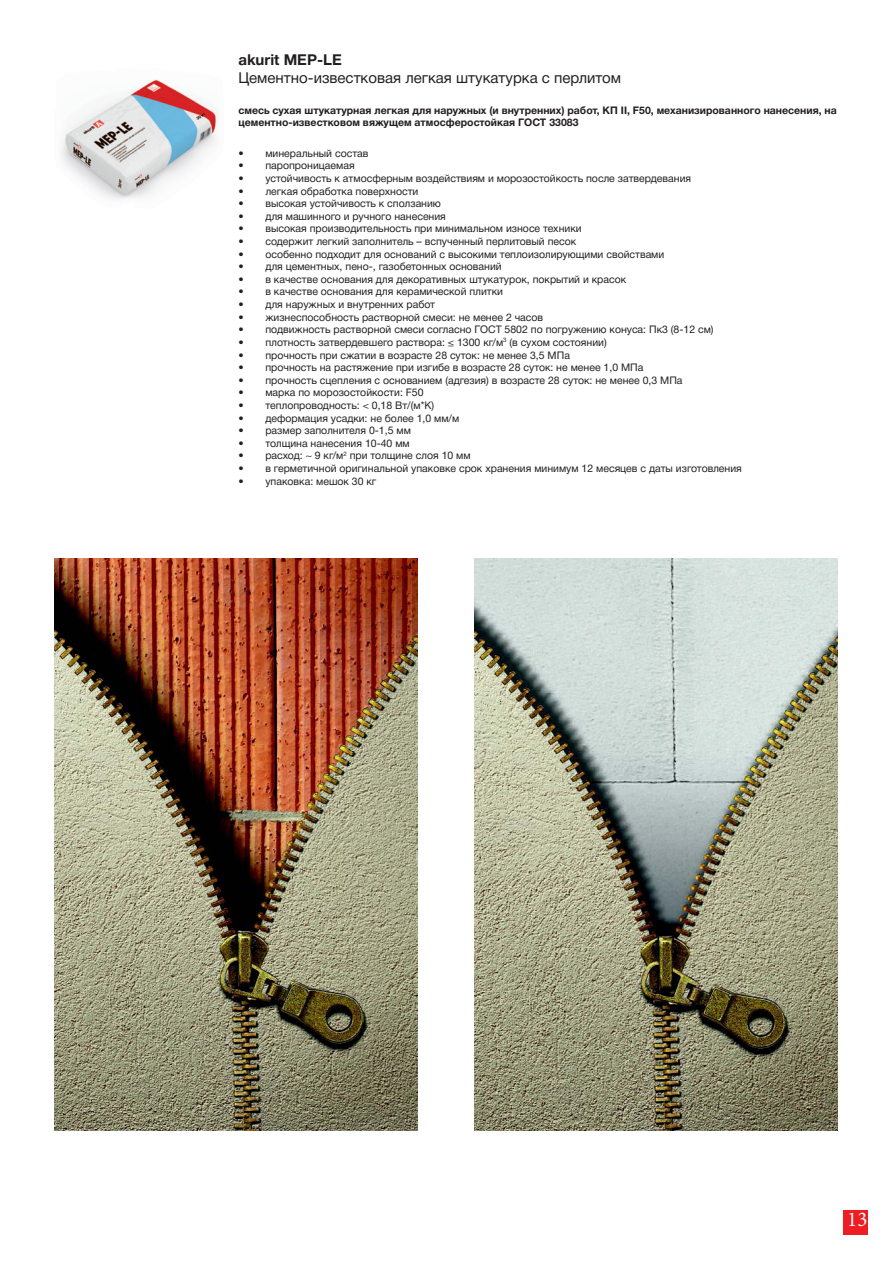
<style>
.page{position:relative;width:893px;height:1263px;background:#fff}
.page>*{position:absolute;margin:0;border:0;box-sizing:border-box;transform-origin:0 0}
.t1{font:21px "Minion Pro";color:#fff}
.Beschriftungen{font:15px "Helvetica Neue Cyr";color:#231f20}
.Beschriftungen-2{font:700 15px "Helvetica Neue Cyr";color:#231f20}
.t2{font:10.5px "Helvetica Neue Cyr";color:#231f20}
.Beschriftungen-3{font:700 10.5px/12.6px "Helvetica Neue Cyr";color:#231f20}
</style>
<div class="page">
<div style="left:843px;top:1210px;width:24px;height:24px;background:#ee1d23"></div>
<img style="left:61px;top:79px;width:158px;height:120px">
<img style="left:54px;top:559px;width:363px;height:571px">
<img style="left:474px;top:559px;width:363px;height:571px">
<p class="Beschriftungen-2" style="left:238px;top:51px;width:105px">akurit MEP-LE</p>
<p class="Beschriftungen" style="left:238px;top:70px;width:384px">Цементно-известковая легкая штукатурка с перлитом</p>
<p class="Beschriftungen-3" style="left:238px;top:104px;width:600px">смесь сухая штукатурная легкая для наружных (и внутренних) работ, КП II, F50, механизированного нанесения, на цементно-известковом вяжущем атмосферостойкая ГОСТ 33083</p>
<p class="t2" style="left:238px;top:147px;width:131px">• минеральный состав</p>
<p class="t2" style="left:238px;top:160px;width:118px">• паропроницаемая</p>
<p class="t2" style="left:238px;top:173px;width:454px">• устойчивость к атмосферным воздействиям и морозостойкость после затвердевания</p>
<p class="t2" style="left:238px;top:185px;width:182px">• легкая обработка поверхности</p>
<p class="t2" style="left:238px;top:198px;width:204px">• высокая устойчивость к сползанию</p>
<p class="t2" style="left:238px;top:210px;width:209px">• для машинного и ручного нанесения</p>
<p class="t2" style="left:238px;top:223px;width:345px">• высокая производительность при минимальном износе техники</p>
<p class="t2" style="left:238px;top:236px;width:339px">• содержит легкий заполнитель – вспученный перлитовый песок</p>
<p class="t2" style="left:238px;top:248px;width:427px">• особенно подходит для оснований с высокими теплоизолирующими свойствами</p>
<p class="t2" style="left:238px;top:261px;width:265px">• для цементных, пено-, газобетонных оснований</p>
<p class="t2" style="left:238px;top:273px;width:389px">• в качестве основания для декоративных штукатурок, покрытий и красок</p>
<p class="t2" style="left:238px;top:286px;width:266px">• в качестве основания для керамической плитки</p>
<p class="t2" style="left:238px;top:299px;width:198px">• для наружных и внутренних работ</p>
<p class="t2" style="left:238px;top:311px;width:306px">• жизнеспособность растворной смеси: не менее 2 часов</p>
<p class="t2" style="left:238px;top:324px;width:477px">• подвижность растворной смеси согласно ГОСТ 5802 по погружению конуса: Пк3 (8-12 см)</p>
<p class="t2" style="left:238px;top:336px;width:370px">• плотность затвердевшего раствора: ≤ 1300 кг/м<sup>3</sup> (в сухом состоянии)</p>
<p class="t2" style="left:238px;top:349px;width:333px">• прочность при сжатии в возрасте 28 суток: не менее 3,5 МПа</p>
<p class="t2" style="left:238px;top:362px;width:407px">• прочность на растяжение при изгибе в возрасте 28 суток: не менее 1,0 МПа</p>
<p class="t2" style="left:238px;top:374px;width:446px">• прочность сцепления с основанием (адгезия) в возрасте 28 суток: не менее 0,3 МПа</p>
<p class="t2" style="left:238px;top:387px;width:187px">• марка по морозостойкости: F50</p>
<p class="t2" style="left:238px;top:399px;width:197px">• теплопроводность: &lt; 0,18 Вт/(м*К)</p>
<p class="t2" style="left:238px;top:412px;width:222px">• деформация усадки: не более 1,0 мм/м</p>
<p class="t2" style="left:238px;top:425px;width:174px">• размер заполнителя 0-1,5 мм</p>
<p class="t2" style="left:238px;top:437px;width:173px">• толщина нанесения 10-40 мм</p>
<p class="t2" style="left:238px;top:450px;width:234px">• расход: ~ 9 кг/м<sup>2</sup> при толщине слоя 10 мм</p>
<p class="t2" style="left:238px;top:462px;width:505px">• в герметичной оригинальной упаковке срок хранения минимум 12 месяцев с даты изготовления</p>
<p class="t2" style="left:238px;top:475px;width:139px">• упаковка: мешок 30 кг</p>
<p class="t1" style="left:847px;top:1205px;width:22px">13</p>
</div>
